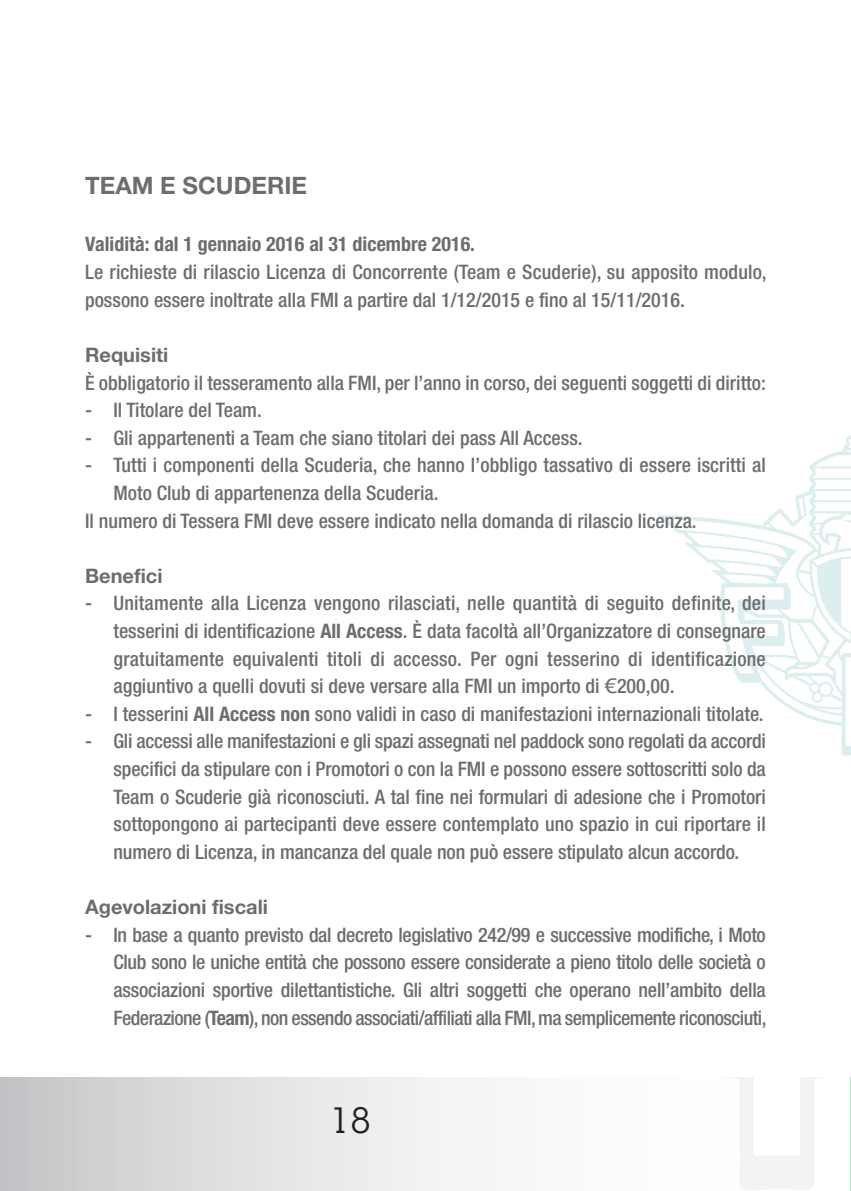
<style>
.page{position:relative;width:851px;height:1191px;background:#fff}
.page>*{position:absolute;margin:0;border:0;box-sizing:border-box;transform-origin:0 0}
.t1{font:36px "Lubalin Graph IT Cby BT";color:#231f20}
.t2{font:700 24px "Helvetica Neue";color:#6c6d70}
.t3{font:500 condensed 20px/27.6px "Helvetica Neue";color:#6c6d70;text-align:justify}
.t4{font:700 condensed 20px "Helvetica Neue";color:#6c6d70}
.t5{font:700 20px "Helvetica Neue";color:#6c6d70}
.s1{font-weight:700}
.s2{font-family:"Lucida Grande";font-weight:400;font-stretch:normal}
</style>
<div class="page">
<div style="left:0;top:1077px;width:850px;height:114px;background:linear-gradient(to right,#cecfd1,#fff)"></div>
<hr style="left:850px;top:1077px;width:1px;height:114px;background:#00a54f">
<img style="left:658px;top:435px;width:192px;height:320px">
<p class="t2" style="left:85px;top:170px;width:223px">TEAM E SCUDERIE</p>
<p class="t4" style="left:85px;top:237px;width:391px">Validità: dal 1 gennaio 2016 al 31 dicembre 2016.</p>
<p class="t3" style="left:85px;top:260px;width:683px">Le richieste di rilascio Licenza di Concorrente (Team e Scuderie), su apposito modulo, possono essere inoltrate alla FMI a partire dal 1/12/2015 e fino al 15/11/2016.</p>
<p class="t5" style="left:85px;top:342px;width:85px">Requisiti</p>
<p class="t3" style="left:85px;top:370px;width:682px">È obbligatorio il tesseramento alla FMI, per l’anno in corso, dei seguenti soggetti di diritto:</p>
<p class="t3" style="left:85px;top:398px;width:178px">- Il Titolare del Team.</p>
<p class="t3" style="left:85px;top:425px;width:499px">- Gli appartenenti a Team che siano titolari dei pass All Access.</p>
<p class="t3" style="left:85px;top:453px;width:682px">- Tutti i componenti della Scuderia, che hanno l’obbligo tassativo di essere iscritti al</p>
<p class="t3" style="left:113px;top:481px;width:327px">Moto Club di appartenenza della Scuderia.</p>
<p class="t3" style="left:85px;top:508px;width:613px">Il numero di Tessera FMI deve essere indicato nella domanda di rilascio licenza.</p>
<p class="t5" style="left:85px;top:563px;width:79px">Benefici</p>
<p class="t3" style="left:113px;top:591px;width:653px;text-indent:-28px">- Unitamente alla Licenza vengono rilasciati, nelle quantità di seguito definite, dei tesserini di identificazione <span class="s1">All Access</span>. È data facoltà all’Organizzatore di consegnare gratuitamente equivalenti titoli di accesso. Per ogni tesserino di identificazione aggiuntivo a quelli dovuti si deve versare alla FMI un importo di <span class="s2">€</span>200,00.</p>
<p class="t3" style="left:85px;top:701px;width:679px">- I tesserini <span class="s1">All Access non</span> sono validi in caso di manifestazioni internazionali titolate.</p>
<p class="t3" style="left:113px;top:729px;width:653px;text-indent:-28px">- Gli accessi alle manifestazioni e gli spazi assegnati nel paddock sono regolati da accordi specifici da stipulare con i Promotori o con la FMI e possono essere sottoscritti solo da Team o Scuderie già riconosciuti. A tal fine nei formulari di adesione che i Promotori sottopongono ai partecipanti deve essere contemplato uno spazio in cui riportare il numero di Licenza, in mancanza del quale non può essere stipulato alcun accordo.</p>
<p class="t5" style="left:85px;top:894px;width:184px">Agevolazioni fiscali</p>
<p class="t3" style="left:113px;top:922px;width:654px;text-indent:-28px">- In base a quanto previsto dal decreto legislativo 242/99 e successive modifiche, i Moto Club sono le uniche entità che possono essere considerate a pieno titolo delle società o associazioni sportive dilettantistiche. Gli altri soggetti che operano nell’ambito della Federazione (<span class="s1">Team</span>),non essendo associati/affiliati alla FMI,ma semplicemente riconosciuti,</p>
<h1 class="t1" style="left:330px;top:1099px;width:42px">18</h1>
</div>
